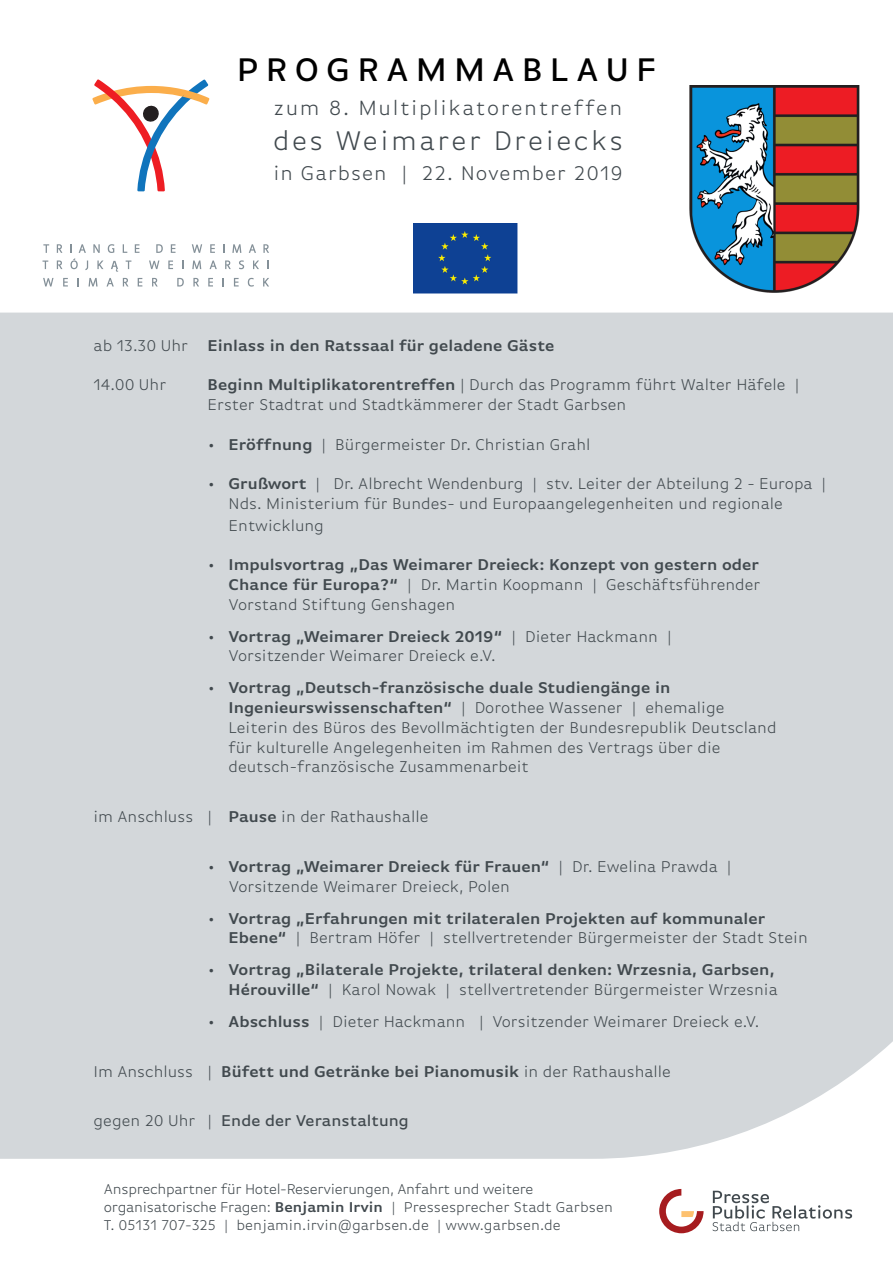
<style>
.page{position:relative;width:893px;height:1263px;background:#fff}
.page>*{position:absolute;margin:0;border:0;box-sizing:border-box;transform-origin:0 0}
.t1{font:500 34.5px "Basic Gothic Pro";letter-spacing:.21em;color:#000}
.t2{font:300 28.5px "Basic Gothic Pro";letter-spacing:.085em;color:#41494e}
.t3{font:300 21.75px "Basic Gothic Pro";letter-spacing:.075em;color:#41494e}
.t4{font:300 21px "Basic Gothic Pro";letter-spacing:.05em;color:#41494e}
.t5{font:300 16.5px/19.8px "Basic Gothic Pro";color:#41494e}
.t6{font:600 16.5px/19.8px "Basic Gothic Pro";color:#41494e;text-align:right}
.t7{font:500 16.5px "Basic Gothic Pro";color:#41494e}
.t8{font:300 15px/18px "Basic Gothic Pro";letter-spacing:-.02em;color:#41494e}
.t9{font:300 15px "Basic Gothic Pro";color:#41494e}
.s1{font-weight:300}
.s2{font-weight:600}
</style>
<div class="page">
<div style="left:0;top:313px;width:893px;height:846px;background:#d3d7da"></div>
<img style="left:689px;top:86px;width:170px;height:206px">
<svg style="left:43px;top:244px;width:6px;height:9px"></svg>
<svg style="left:57px;top:244px;width:5px;height:9px"></svg>
<svg style="left:156px;top:244px;width:7px;height:9px"></svg>
<svg style="left:171px;top:244px;width:5px;height:9px"></svg>
<svg style="left:192px;top:244px;width:10px;height:9px"></svg>
<svg style="left:210px;top:244px;width:5px;height:9px"></svg>
<svg style="left:232px;top:244px;width:9px;height:9px"></svg>
<svg style="left:249px;top:244px;width:7px;height:9px"></svg>
<svg style="left:263px;top:244px;width:6px;height:9px"></svg>
<svg style="left:43px;top:260px;width:5px;height:9px"></svg>
<svg style="left:57px;top:260px;width:5px;height:9px"></svg>
<svg style="left:70px;top:244px;width:70px;height:28px"></svg>
<svg style="left:149px;top:260px;width:10px;height:9px"></svg>
<svg style="left:168px;top:260px;width:5px;height:9px"></svg>
<svg style="left:192px;top:260px;width:9px;height:9px"></svg>
<svg style="left:210px;top:260px;width:7px;height:9px"></svg>
<svg style="left:225px;top:260px;width:6px;height:9px"></svg>
<svg style="left:239px;top:260px;width:5px;height:9px"></svg>
<svg style="left:253px;top:260px;width:6px;height:9px"></svg>
<svg style="left:267px;top:260px;width:2px;height:9px"></svg>
<svg style="left:43px;top:278px;width:11px;height:8px"></svg>
<svg style="left:63px;top:278px;width:5px;height:8px"></svg>
<svg style="left:77px;top:278px;width:2px;height:8px"></svg>
<svg style="left:89px;top:278px;width:9px;height:8px"></svg>
<svg style="left:107px;top:278px;width:7px;height:8px"></svg>
<svg style="left:123px;top:278px;width:5px;height:8px"></svg>
<svg style="left:138px;top:278px;width:4px;height:8px"></svg>
<svg style="left:152px;top:278px;width:6px;height:8px"></svg>
<svg style="left:177px;top:278px;width:7px;height:8px"></svg>
<svg style="left:193px;top:278px;width:6px;height:8px"></svg>
<svg style="left:208px;top:278px;width:5px;height:8px"></svg>
<svg style="left:234px;top:278px;width:5px;height:8px"></svg>
<svg style="left:248px;top:278px;width:6px;height:9px"></svg>
<svg style="left:263px;top:278px;width:6px;height:8px"></svg>
<svg style="left:92px;top:79px;width:118px;height:113px"></svg>
<svg style="left:659px;top:1189px;width:45px;height:44px"></svg>
<svg style="left:713px;top:1191px;width:139px;height:40px"></svg>
<div style="left:413px;top:223px;width:104px;height:70px;background:#0e4194"></div>
<p class="t1" style="left:237px;top:50px;width:421px">PROGRAMMABLAUF</p>
<p class="t3" style="left:274px;top:96px;width:350px">zum 8. Multiplikatorentreffen</p>
<p class="t2" style="left:273px;top:124px;width:352px">des Weimarer Dreiecks</p>
<p class="t4" style="left:273px;top:161px;width:351px">in Garbsen | 22. November 2019</p>
<p class="t6" style="left:94px;top:335px;width:462px"><span class="s1">ab 13.30 Uhr</span> Einlass in den Ratssaal für geladene Gäste</p>
<p class="t5" style="left:94px;top:375px;width:74px">14.00 Uhr</p>
<p class="t5" style="left:208px;top:375px;width:593px"><span class="s2">Beginn Multiplikatorentreffen</span> | Durch das Programm führt Walter Häfele |<br>Erster Stadtrat und Stadtkämmerer der Stadt Garbsen</p>
<p class="t5" style="left:208px;top:434px;width:384px">• <span class="s2">Eröffnung</span> | Bürgermeister Dr. Christian Grahl</p>
<p class="t5" style="left:229px;top:474px;width:599px;text-indent:-21px">• <span class="s2">Grußwort</span> | Dr. Albrecht Wendenburg | stv. Leiter der Abteilung 2 - Europa |<br>Nds. Ministerium für Bundes- und Europaangelegenheiten und regionale</p>
<p class="t5" style="left:229px;top:515px;width:97px">Entwicklung</p>
<p class="t6" style="left:208px;top:555px;width:554px"><span class="s1">•</span> Impulsvortrag „Das Weimarer Dreieck: Konzept von gestern oder<br>Chance für Europa?“ <span class="s1">| Dr. Martin Koopmann | Geschäftsführender</span></p>
<p class="t5" style="left:229px;top:594px;width:228px">Vorstand Stiftung Genshagen</p>
<p class="t5" style="left:229px;top:626px;width:445px;text-indent:-21px">• <span class="s2">Vortrag „Weimarer Dreieck 2019“</span> | Dieter Hackmann |<br>Vorsitzender Weimarer Dreieck e.V.</p>
<p class="t5" style="left:229px;top:678px;width:549px;text-indent:-21px">• <span class="s2">Vortrag „Deutsch-französische duale Studiengänge in Ingenieurswissenschaften“</span> | Dorothee Wassener | ehemalige Leiterin des Büros des Bevollmächtigten der Bundesrepublik Deutscland für kulturelle Angelegenheiten im Rahmen des Vertrags über die deutsch-französische Zusammenarbeit</p>
<p class="t5" style="left:94px;top:807px;width:336px">im Anschluss | <span class="s2">Pause</span> in der Rathaushalle</p>
<p class="t5" style="left:229px;top:857px;width:504px;text-indent:-21px">• <span class="s2">Vortrag „Weimarer Dreieck für Frauen“</span> | Dr. Ewelina Prawda |<br>Vorsitzende Weimarer Dreieck, Polen</p>
<p class="t6" style="left:229px;top:908px;width:581px;text-align:left;text-indent:-21px"><span class="s1">•</span> Vortrag „Erfahrungen mit trilateralen Projekten auf kommunaler<br>Ebene“ <span class="s1">| Bertram Höfer | stellvertretender Bürgermeister der Stadt Stein</span></p>
<p class="t6" style="left:208px;top:960px;width:572px"><span class="s1">•</span> Vortrag „Bilaterale Projekte, trilateral denken: Wrzesnia, Garbsen,<br>Hérouville“ <span class="s1">| Karol Nowak | stellvertretender Bürgermeister Wrzesnia</span></p>
<p class="t5" style="left:208px;top:1011px;width:553px">• <span class="s2">Abschluss</span> | Dieter Hackmann | Vorsitzender Weimarer Dreieck e.V.</p>
<p class="t6" style="left:94px;top:1061px;width:579px"><span class="s1">Im Anschluss |</span> Büfett und Getränke bei Pianomusik <span class="s1">in der Rathaushalle</span></p>
<p class="t7" style="left:94px;top:1111px;width:317px"><span class="s1">gegen 20 Uhr |</span> Ende der Veranstaltung</p>
<p class="t8" style="left:104px;top:1180px;width:510px">Ansprechpartner für Hotel-Reservierungen, Anfahrt und weitere organisatorische Fragen: <span class="s2">Benjamin Irvin</span> | Pressesprecher Stadt Garbsen</p>
<p class="t9" style="left:104px;top:1217px;width:458px">T. 05131 707-325 | benjamin.irvin@garbsen.de | www.garbsen.de</p>
</div>
